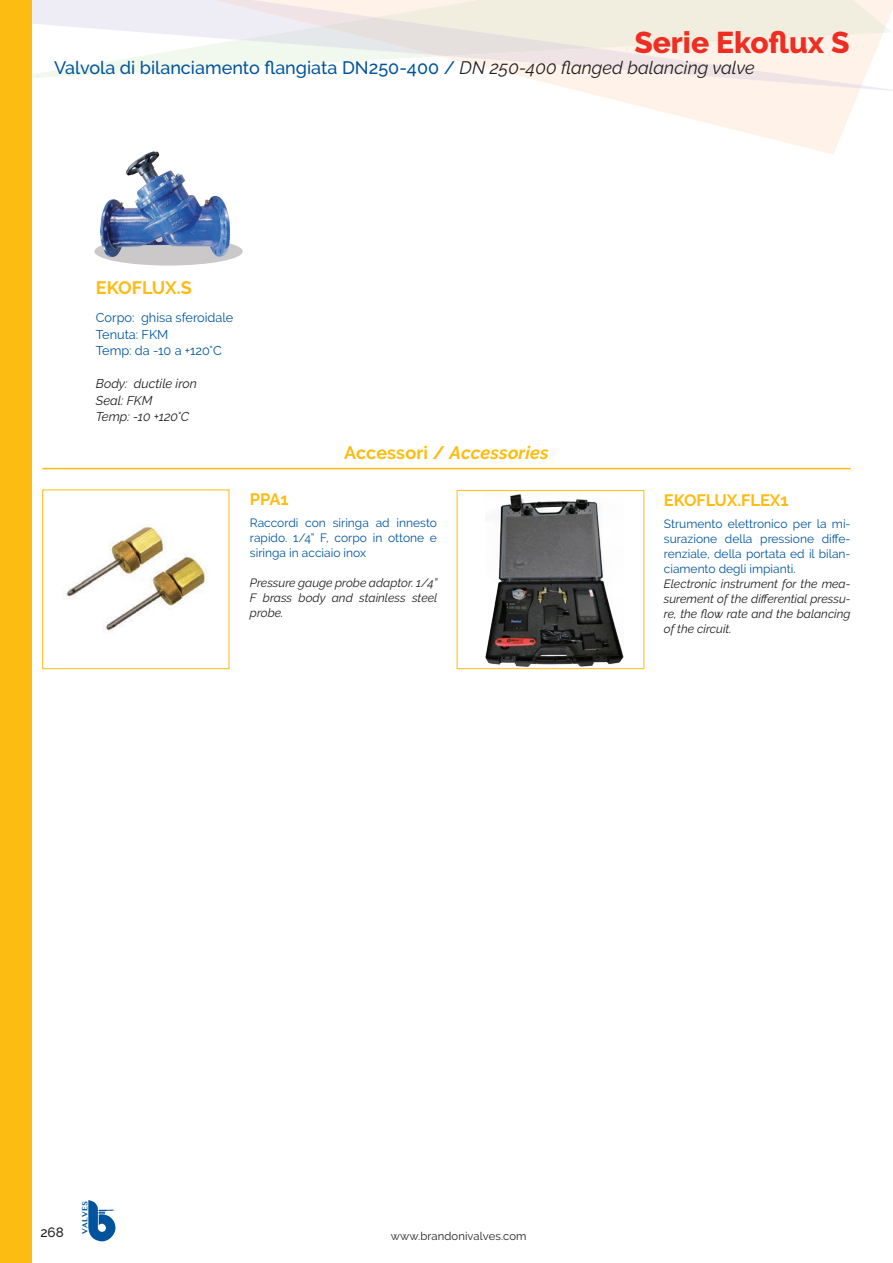
<style>
.page{position:relative;width:893px;height:1263px;background:#fff}
.page>*{position:absolute;margin:0;border:0;box-sizing:border-box;transform-origin:0 0}
.t1{font:800 30px "Raleway";color:#ee2e22}
.t2{font:500 18px "Raleway";color:#01559d}
.t3{font:700 18px "Raleway";color:#fdbc12}
.t4{font:700 16.5px "Raleway";letter-spacing:-.005em;color:#fdbc12}
.t5{font:500 13.5px "Raleway";color:#231f20}
.t6{font:12.75px "Raleway";color:#01559d}
.t7{font:italic 12.75px "Raleway";color:#231f20}
.t8{font:12px/15px "Raleway";color:#01559d;text-align:justify}
.t9{font:italic 12px/15px "Raleway";color:#231f20;text-align:justify}
.t10{font:11.25px "Raleway";letter-spacing:.01em;color:#231f20}
.t11{font:700 7.8px "Lao MN";color:#01549b}
.s1{font-weight:400;font-style:italic;color:#231f20}
.s2{font-style:italic}
</style>
<div class="page">
<svg style="left:584px;top:92px;width:275px;height:62px;fill:#fef3eb"></svg>
<svg style="left:32px;top:0;width:861px;height:92px"></svg>
<svg style="left:165px;top:0;width:697px;height:88px"></svg>
<svg style="left:239px;top:0;width:647px;height:56px;background:#f1ece3"></svg>
<div style="left:94px;top:237px;width:149px;height:28px;background:#cac8c8;border-radius:50%"></div>
<hr style="left:42px;top:468px;width:809px;height:1px;background:#fdbc12">
<img style="left:66px;top:526px;width:141px;height:105px">
<div style="left:42px;top:489px;width:187px;height:180px;border:1px solid #fdbc12"></div>
<img style="left:485px;top:494px;width:139px;height:173px">
<div style="left:457px;top:490px;width:187px;height:179px;border:1px solid #fdbc12"></div>
<svg style="left:88px;top:1200px;width:27px;height:41px"></svg>
<div style="left:0;top:0;width:32px;height:1263px;background:#fdbc12"></div>
<img style="left:101px;top:151px;width:128px;height:105px">
<p class="t1" style="left:634px;top:25px;width:217px">Serie Ekoflux S</p>
<p class="t2" style="left:54px;top:58px;width:702px">Valvola di bilanciamento flangiata DN250-400 / <span class="s1">DN 250-400 flanged balancing valve</span></p>
<p class="t3" style="left:96px;top:277px;width:98px">EKOFLUX.S</p>
<p class="t6" style="left:96px;top:310px;width:139px">Corpo: ghisa sferoidale</p>
<p class="t6" style="left:96px;top:327px;width:74px">Tenuta: FKM</p>
<p class="t6" style="left:96px;top:343px;width:127px">Temp: da -10 a +120°C</p>
<p class="t7" style="left:96px;top:376px;width:102px">Body: ductile iron</p>
<p class="t7" style="left:96px;top:393px;width:58px">Seal: FKM</p>
<p class="t7" style="left:96px;top:409px;width:95px">Temp: -10 +120°C</p>
<p class="t3" style="left:344px;top:442px;width:206px">Accessori /● <span class="s2">Accessories</span></p>
<p class="t4" style="left:250px;top:490px;width:40px">PPA1</p>
<p class="t8" style="left:250px;top:515px;width:189px">Raccordi con siringa ad innesto rapido. 1/4” F, corpo in ottone e siringa in acciaio inox</p>
<p class="t9" style="left:250px;top:575px;width:189px">Pressure gauge probe adaptor. 1/4” F brass body and stainless steel probe.</p>
<p class="t4" style="left:664px;top:491px;width:126px">EKOFLUX.FLEX1</p>
<p class="t8" style="left:664px;top:516px;width:188px">Strumento elettronico per la mi&shy;surazione della pressione diffe&shy;renziale, della portata ed il bilan&shy;ciamento degli impianti.</p>
<p class="t9" style="left:664px;top:576px;width:188px">Electronic instrument for the mea&shy;surement of the differential pressu&shy;re, the flow rate and the balancing of the circuit.</p>
<p class="t5" style="left:40px;top:1225px;width:25px">268</p>
<p class="t11" style="left:80px;top:1233px;width:34px;rotate:-90deg">VALVES</p>
<p class="t10" style="left:391px;top:1229px;width:137px">www.brandonivalves.com</p>
</div>
